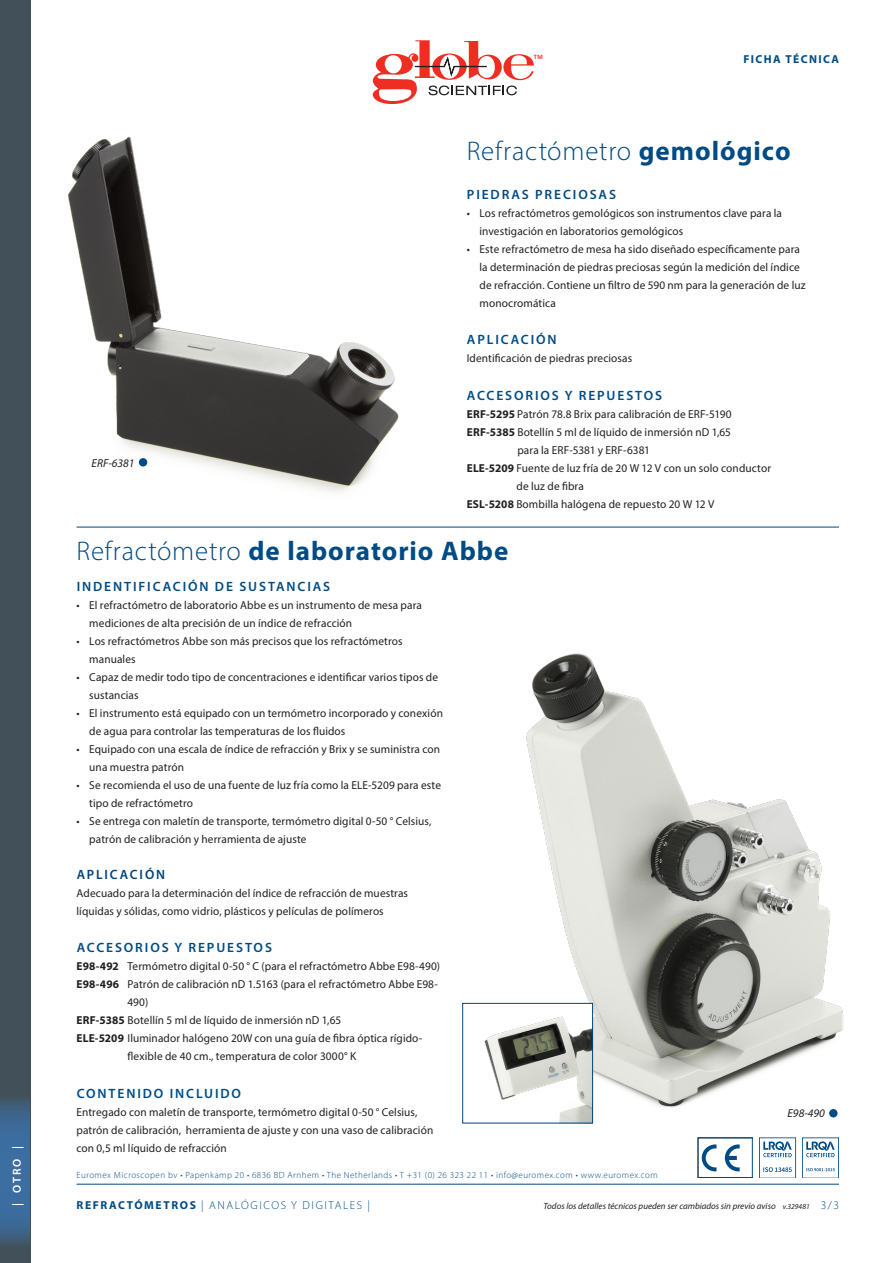
<style>
.page{position:relative;width:893px;height:1263px;background:#fff}
.page>*{position:absolute;margin:0;border:0;box-sizing:border-box;transform-origin:0 0}
.j_productkop{font:700 27px "Myriad Pro";letter-spacing:.035em;color:#004b84}
.j_productkop-2{font:300 27px "Myriad Pro";letter-spacing:.03em;color:#004b84}
.tussenkop{font:600 13.5px "Myriad Pro";letter-spacing:.14em;color:#004b84}
.j_tussenkop{font:600 13.5px "Myriad Pro";letter-spacing:.14em;color:#00447b}
.j_plat{font:11.55px/18px "Myriad Pro";letter-spacing:.01em;color:#231f20}
.j_accessoires{font:11.55px/18px "Myriad Pro";letter-spacing:.01em;color:#231f20}
.t1{font:300 11.55px "Myriad Pro";letter-spacing:.14em;color:#004b84}
.j_bolletjes{font:italic 11.55px "Myriad Pro";color:#231f20}
.t2{font:700 11.55px "Myriad Pro";letter-spacing:.12em;color:#004b84}
.t3{font:600 11.55px "Myriad Pro";color:#fff}
.t4{font:500 10.05px "Helvetica Neue";color:#ee2e22}
.t5{font:300 9px "Myriad Pro";letter-spacing:.05em;color:#004b84}
.t6{font:italic 9px "Myriad Pro";color:#231f20}
.t7{font:italic 7.5px "Myriad Pro";color:#231f20}
.s1{font-weight:700}
.s2{font-weight:300}
</style>
<div class="page">
<img style="left:501px;top:653px;width:343px;height:470px">
<img style="left:484px;top:1005px;width:107px;height:116px">
<div style="left:462px;top:1003px;width:131px;height:120px;border:1px solid #00447b"></div>
<img style="left:68px;top:136px;width:331px;height:357px">
<hr style="left:77px;top:527px;width:762px;height:1px;background:#004b84">
<hr style="left:77px;top:1184px;width:762px;height:1px;background:#004b84">
<svg style="left:373px;top:40px;width:161px;height:64px"></svg>
<div style="left:0;top:0;width:30px;height:1263px;background:#425159"></div>
<svg style="left:802px;top:1137px;width:37px;height:41px"></svg>
<svg style="left:759px;top:1137px;width:37px;height:41px"></svg>
<svg style="left:701px;top:1144px;width:39px;height:28px"></svg>
<div style="left:697px;top:1137px;width:56px;height:41px;border:1px solid #004b84"></div>
<div style="left:829px;top:1109px;width:8px;height:8px;background:#004b84;border-radius:50%"></div>
<div style="left:139px;top:458px;width:8px;height:8px;background:#004b84;border-radius:50%"></div>
<svg style="left:0;top:1099px;width:30px;height:145px;fill:#3c6c9f"></svg>
<p class="t3" style="left:10px;top:1206px;width:62px;rotate:-90deg">| OTRO |</p>
<p class="t4" style="left:533px;top:51px;width:11px">™</p>
<p class="t2" style="left:743px;top:51px;width:97px">FICHA TÉCNICA</p>
<p class="j_productkop-2" style="left:467px;top:135px;width:325px">Refractómetro <span class="s1">gemológico</span></p>
<p class="tussenkop" style="left:467px;top:186px;width:151px">PIEDRAS PRECIOSAS</p>
<p class="j_plat" style="left:479px;top:204px;width:304px;text-indent:-13px">• Los refractómetros gemológicos son instrumentos clave para la investigación en laboratorios gemológicos</p>
<p class="j_plat" style="left:479px;top:240px;width:328px;text-indent:-13px">• Este refractómetro de mesa ha sido diseñado específicamente para la determinación de piedras preciosas según la medición del índice de refracción. Contiene un filtro de 590 nm para la generación de luz monocromática</p>
<p class="tussenkop" style="left:467px;top:331px;width:91px">APLICACIÓN</p>
<p class="j_plat" style="left:467px;top:349px;width:167px">Identificación de piedras preciosas</p>
<p class="tussenkop" style="left:467px;top:387px;width:197px">ACCESORIOS Y REPUESTOS</p>
<p class="j_accessoires" style="left:467px;top:405px;width:266px"><span class="s1">ERF-5295</span> Patrón 78.8 Brix para calibración de ERF-5190</p>
<p class="j_accessoires" style="left:517px;top:423px;width:215px;text-indent:-51px"><span class="s1">ERF-5385</span> Botellín 5 ml de líquido de inmersión nD 1,65 para la ERF-5381 y ERF-6381</p>
<p class="j_accessoires" style="left:516px;top:459px;width:256px;text-indent:-50px"><span class="s1">ELE-5209</span> Fuente de luz fría de 20 W 12 V con un solo conductor de luz de fibra</p>
<p class="j_accessoires" style="left:467px;top:495px;width:249px"><span class="s1">ESL-5208</span> Bombilla halógena de repuesto 20 W 12 V</p>
<p class="j_productkop" style="left:77px;top:533px;width:433px"><span class="s2">Refractómetro</span> de laboratorio Abbe</p>
<p class="j_bolletjes" style="left:92px;top:455px;width:45px">ERF-6381</p>
<p class="tussenkop" style="left:77px;top:577px;width:255px">INDENTIFICACIÓN DE SUSTANCIAS</p>
<p class="j_plat" style="left:89px;top:595px;width:334px;text-indent:-13px">• El refractómetro de laboratorio Abbe es un instrumento de mesa para mediciones de alta precisión de un índice de refracción</p>
<p class="j_plat" style="left:89px;top:631px;width:315px;text-indent:-13px">• Los refractómetros Abbe son más precisos que los refractómetros manuales</p>
<p class="j_plat" style="left:89px;top:667px;width:350px;text-indent:-13px">• Capaz de medir todo tipo de concentraciones e identificar varios tipos de sustancias</p>
<p class="j_plat" style="left:89px;top:703px;width:355px;text-indent:-13px">• El instrumento está equipado con un termómetro incorporado y conexión de agua para controlar las temperaturas de los fluidos</p>
<p class="j_plat" style="left:89px;top:739px;width:352px;text-indent:-13px">• Equipado con una escala de índice de refracción y Brix y se suministra con una muestra patrón</p>
<p class="j_plat" style="left:89px;top:775px;width:353px;text-indent:-13px">• Se recomienda el uso de una fuente de luz fría como la ELE-5209 para este tipo de refractómetro</p>
<p class="j_plat" style="left:89px;top:811px;width:344px;text-indent:-13px">• Se entrega con maletín de transporte, termómetro digital 0-50 ° Celsius, patrón de calibración y herramienta de ajuste</p>
<p class="j_tussenkop" style="left:77px;top:865px;width:90px">APLICACIÓN</p>
<p class="j_plat" style="left:77px;top:883px;width:333px">Adecuado para la determinación del índice de refracción de muestras líquidas y sólidas, como vidrio, plásticos y películas de polímeros</p>
<p class="tussenkop" style="left:77px;top:939px;width:197px">ACCESORIOS Y REPUESTOS</p>
<p class="j_accessoires" style="left:77px;top:957px;width:365px"><span class="s1">E98-492</span> Termómetro digital 0-50 ° C (para el refractómetro Abbe E98-490)</p>
<p class="j_accessoires" style="left:128px;top:975px;width:312px;text-indent:-51px"><span class="s1">E98-496</span> Patrón de calibración nD 1.5163 (para el refractómetro Abbe E98-<br>490)</p>
<p class="j_accessoires" style="left:77px;top:1011px;width:266px"><span class="s1">ERF-5385</span> Botellín 5 ml de líquido de inmersión nD 1,65</p>
<p class="j_accessoires" style="left:128px;top:1029px;width:296px;text-indent:-51px"><span class="s1">ELE-5209</span> Iluminador halógeno 20W con una guía de fibra óptica rígido&shy;flexible de 40 cm., temperatura de color 3000° K</p>
<p class="tussenkop" style="left:77px;top:1084px;width:166px">CONTENIDO INCLUIDO</p>
<p class="j_plat" style="left:77px;top:1102px;width:358px">Entregado con maletín de transporte, termómetro digital 0-50 ° Celsius, patrón de calibración, herramienta de ajuste y con una vaso de calibración con 0,5 ml líquido de refracción</p>
<p class="t5" style="left:77px;top:1169px;width:583px">Euromex Microscopen bv • Papenkamp 20 • 6836 BD Arnhem • The Netherlands • T +31 (0) 26 323 22 11 • info@euromex.com • www.euromex.com</p>
<p class="j_bolletjes" style="left:787px;top:1106px;width:39px">E98-490</p>
<p class="t1" style="left:77px;top:1198px;width:295px"><span class="s1">REFRACTÓMETROS</span> | ANALÓGICOS Y DIGITALES |</p>
<p class="t6" style="left:543px;top:1200px;width:234px">Todos los detalles técnicos pueden ser cambiados sin previo aviso</p>
<p class="t7" style="left:783px;top:1201px;width:28px">v.329481</p>
<p class="t1" style="left:821px;top:1198px;width:20px">3/3</p>
</div>
